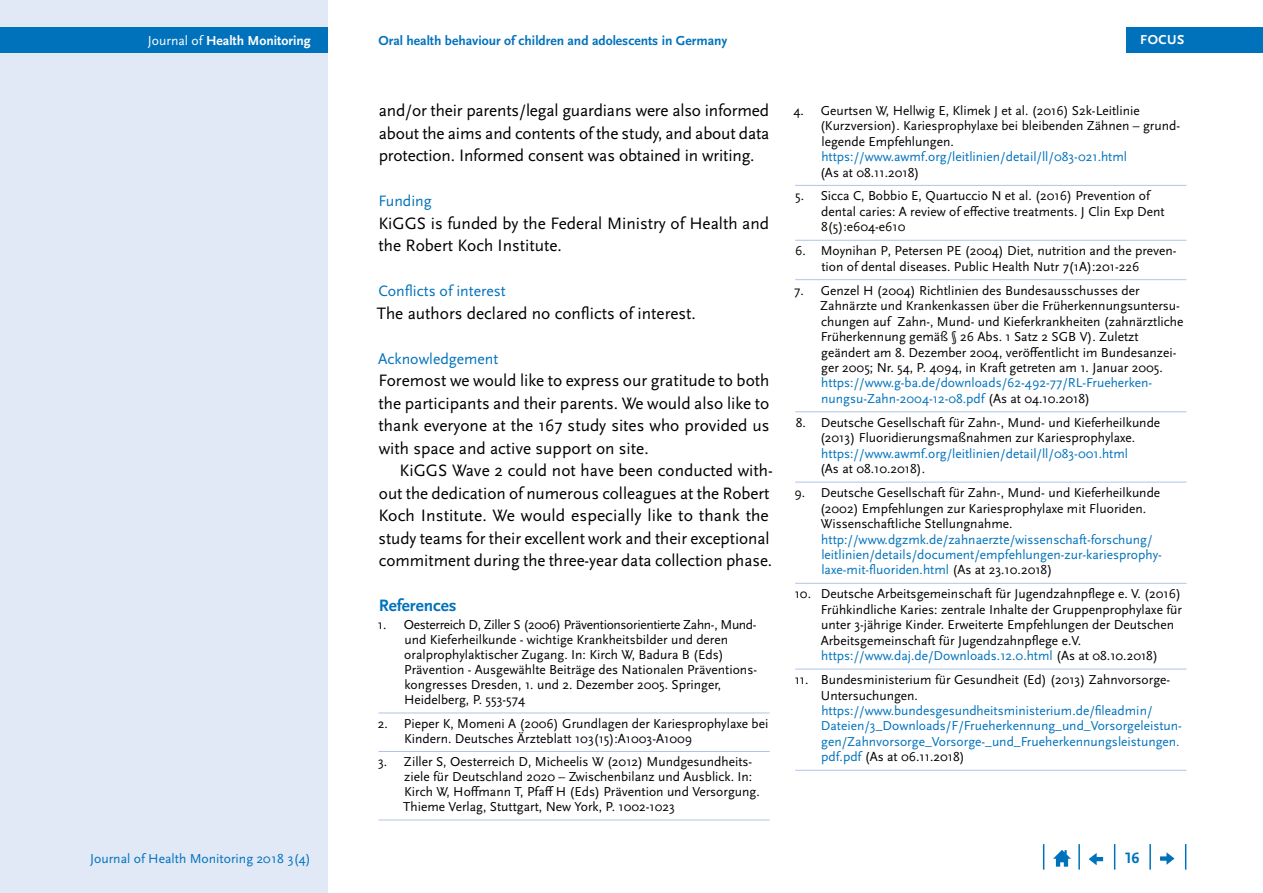
<style>
.page{position:relative;width:1263px;height:893px;background:#fff}
.page>*{position:absolute;margin:0;border:0;box-sizing:border-box;transform-origin:0 0}
.Copy{font:17.25px/22.5px "Scala Sans Pro";color:#000;text-align:justify}
.Copy_Einzug{font:17.25px/22.5px "Scala Sans Pro";color:#000}
.t1{font:700 17.25px "Scala Sans Pro";color:#0072bc}
.t2{font:15.75px "Scala Sans Pro";color:#0072bc}
.t3{font:700 15.75px "Scala Sans Pro";color:#0072bc}
.t4{font:700 13.65px "Scala Sans Pro";color:#0072bc}
.t5{font:13.65px "Scala Sans Pro";color:#0072bc}
.t6{font:700 13.65px "Scala Sans Pro";color:#fff}
.Literaturverzeichnis{font:13.5px/15.5px "Scala Sans Pro";color:#000}
.Literaturverzeichnis-2{font:13.5px/15.5px "Scala Sans Pro";color:#0072bc}
.t7{font:700 13.5px "Scala Sans Pro";letter-spacing:.04em;color:#fff}
.s1{font-weight:400}
.s2{color:#0072bc}
.s3{color:#000}
</style>
<div class="page">
<div style="left:0;top:0;width:327px;height:893px;background:#e1e8f6"></div>
<div style="left:0;top:28px;width:327px;height:25px;background:#0072bc"></div>
<div style="left:1126px;top:28px;width:137px;height:25px;background:#0072bc"></div>
<svg style="left:1185px;top:844px;width:1px;height:26px"></svg>
<hr style="left:1149px;top:844px;width:2px;height:26px;background:#0072bc">
<svg style="left:1114px;top:844px;width:1px;height:26px"></svg>
<hr style="left:1078px;top:844px;width:2px;height:26px;background:#0072bc">
<svg style="left:1043px;top:844px;width:1px;height:26px"></svg>
<svg style="left:1053px;top:850px;width:18px;height:17px"></svg>
<svg style="left:1089px;top:853px;width:14px;height:12px"></svg>
<svg style="left:1160px;top:852px;width:14px;height:13px"></svg>
<hr style="left:795px;top:185px;width:391px;height:1px;background:#afc5e7">
<hr style="left:795px;top:240px;width:391px;height:1px;background:#afc5e7">
<hr style="left:795px;top:279px;width:391px;height:1px;background:#afc5e7">
<hr style="left:795px;top:411px;width:391px;height:1px;background:#afc5e7">
<hr style="left:795px;top:482px;width:391px;height:1px;background:#afc5e7">
<hr style="left:795px;top:583px;width:391px;height:1px;background:#afc5e7">
<hr style="left:795px;top:669px;width:391px;height:1px;background:#afc5e7">
<hr style="left:795px;top:770px;width:391px;height:1px;background:#afc5e7">
<hr style="left:378px;top:713px;width:392px;height:1px;background:#afc5e7">
<hr style="left:378px;top:751px;width:392px;height:1px;background:#afc5e7">
<hr style="left:378px;top:820px;width:392px;height:1px;background:#afc5e7">
<p class="t6" style="left:148px;top:33px;width:164px"><span class="s1">Journal of</span> Health Monitoring</p>
<p class="t5" style="left:90px;top:850px;width:222px">Journal of Health Monitoring 2018 3(4)</p>
<p class="t4" style="left:378px;top:33px;width:351px">Oral health behaviour of children and adolescents in Germany</p>
<p class="t7" style="left:1140px;top:32px;width:46px">FOCUS</p>
<p class="Copy" style="left:379px;top:99px;width:392px">and/or their parents/legal guardians were also informed about the aims and contents of the study, and about data protection. Informed consent was obtained in writing.</p>
<h2 class="t2" style="left:378px;top:192px;width:55px">Funding</h2>
<p class="Copy" style="left:378px;top:212px;width:392px">KiGGS is funded by the Federal Ministry of Health and the Robert Koch Institute.</p>
<h2 class="t2" style="left:379px;top:282px;width:129px">Conflicts of interest</h2>
<p class="Copy" style="left:377px;top:302px;width:321px">The authors declared no conflicts of interest.</p>
<h2 class="t2" style="left:378px;top:349px;width:122px">Acknowledgement</h2>
<p class="Copy" style="left:378px;top:369px;width:393px">Foremost we would like to express our gratitude to both the participants and their parents. We would also like to thank everyone at the 167 study sites who provided us with space and active support on site.</p>
<p class="Copy_Einzug" style="left:378px;top:459px;width:396px;text-indent:21px">KiGGS Wave 2 could not have been conducted with&shy;out the dedication of numerous colleagues at the Robert Koch Institute. We would especially like to thank the study teams for their excellent work and their exceptional commitment during the three-year data collection phase.</p>
<h1 class="t1" style="left:379px;top:595px;width:79px">References</h1>
<p class="Literaturverzeichnis" style="left:404px;top:617px;width:354px;line-height:15px;text-indent:-26px">1. Oesterreich D, Ziller S (2006) Präventionsorientierte Zahn-, Mund&shy;und Kieferheilkunde - wichtige Krankheitsbilder und deren oralprophylaktischer Zugang. In: Kirch W, Badura B (Eds)<br>Prävention - Ausgewählte Beiträge des Nationalen Präventions&shy;kongresses Dresden, 1. und 2. Dezember 2005. Springer, Heidelberg, P. 553-574</p>
<p class="Literaturverzeichnis" style="left:404px;top:716px;width:366px;line-height:15px;text-indent:-26px">2. Pieper K, Momeni A (2006) Grundlagen der Kariesprophylaxe bei<br>Kindern. Deutsches Ärzteblatt 103(15):A1003-A1009</p>
<p class="Literaturverzeichnis" style="left:403px;top:754px;width:358px;line-height:15px;text-indent:-25px">3. Ziller S, Oesterreich D, Micheelis W (2012) Mundgesundheits&shy;ziele für Deutschland 2020 – Zwischenbilanz und Ausblick. In:<br>Kirch W, Hoffmann T, Pfaff H (Eds) Prävention und Versorgung.<br>Thieme Verlag, Stuttgart, New York, P. 1002-1023</p>
<p class="Literaturverzeichnis" style="left:820px;top:103px;width:360px;text-indent:-27px">4. Geurtsen W, Hellwig E, Klimek J et al. (2016) S2k-Leitlinie (Kurzversion). Kariesprophylaxe bei bleibenden Zähnen – grund&shy;legende Empfehlungen. <span class="s2">https://www.awmf.org/leitlinien/detail/ll/083-021.html<br></span>(As at 08.11.2018)</p>
<p class="Literaturverzeichnis" style="left:821px;top:188px;width:345px;text-indent:-26px">5. Sicca C, Bobbio E, Quartuccio N et al. (2016) Prevention of dental caries: A review of effective treatments. J Clin Exp Dent<br>8(5):e604-e610</p>
<p class="Literaturverzeichnis" style="left:821px;top:243px;width:357px;text-indent:-26px">6. Moynihan P, Petersen PE (2004) Diet, nutrition and the preven&shy;tion of dental diseases. Public Health Nutr 7(1A):201-226</p>
<p class="Literaturverzeichnis" style="left:820px;top:283px;width:365px;text-indent:-26px">7. Genzel H (2004) Richtlinien des Bundesausschusses der Zahnärzte und Krankenkassen über die Früherkennungsuntersu&shy;chungen auf Zahn-, Mund- und Kieferkrankheiten (zahnärztliche Früherkennung gemäß § 26 Abs. 1 Satz 2 SGB V). Zuletzt geändert am 8. Dezember 2004, veröffentlicht im Bundesanzei&shy;ger 2005; Nr. 54, P. 4094, in Kraft getreten am 1. Januar 2005. <span class="s2">https://www.g-ba.de/downloads/62-492-77/RL-Frueherken&shy;nungsu-Zahn-2004-12-08.pdf</span> (As at 04.10.2018)</p>
<p class="Literaturverzeichnis" style="left:820px;top:415px;width:342px;text-indent:-24px">8. Deutsche Gesellschaft für Zahn-, Mund- und Kieferheilkunde (2013) Fluoridierungsmaßnahmen zur Kariesprophylaxe. <span class="s2">https://www.awmf.org/leitlinien/detail/ll/083-001.html<br></span>(As at 08.10.2018).</p>
<p class="Literaturverzeichnis" style="left:820px;top:485px;width:343px;text-indent:-26px">9. Deutsche Gesellschaft für Zahn-, Mund- und Kieferheilkunde (2002) Empfehlungen zur Kariesprophylaxe mit Fluoriden.<br>Wissenschaftliche Stellungnahme. <span class="s2">http://www.dgzmk.de/zahnaerzte/wissenschaft-forschung/ leitlinien/details/document/empfehlungen-zur-kariesprophy&shy;laxe-mit-fluoriden.html</span> (As at 23.10.2018)</p>
<p class="Literaturverzeichnis" style="left:821px;top:586px;width:363px;text-indent:-26px">10. Deutsche Arbeitsgemeinschaft für Jugendzahnpflege e. V. (2016)<br>Frühkindliche Karies: zentrale Inhalte der Gruppenprophylaxe für unter 3-jährige Kinder. Erweiterte Empfehlungen der Deutschen Arbeitsgemeinschaft für Jugendzahnpflege e.V. <span class="s2">https://www.daj.de/Downloads.12.0.html</span> (As at 08.10.2018)</p>
<p class="Literaturverzeichnis-2" style="left:821px;top:672px;width:362px;text-indent:-26px"><span class="s3">11. Bundesministerium für Gesundheit (Ed) (2013) Zahnvorsorge-Untersuchungen. </span>https://www.bundesgesundheitsministerium.de/fileadmin/ Dateien/3_Downloads/F/Frueherkennung_und_Vorsorgeleistun&shy;gen/Zahnvorsorge_Vorsorge-_und_Frueherkennungsleistungen. pdf.pdf <span class="s3">(As at 06.11.2018)</span></p>
<p class="t3" style="left:1125px;top:849px;width:16px">16</p>
</div>
